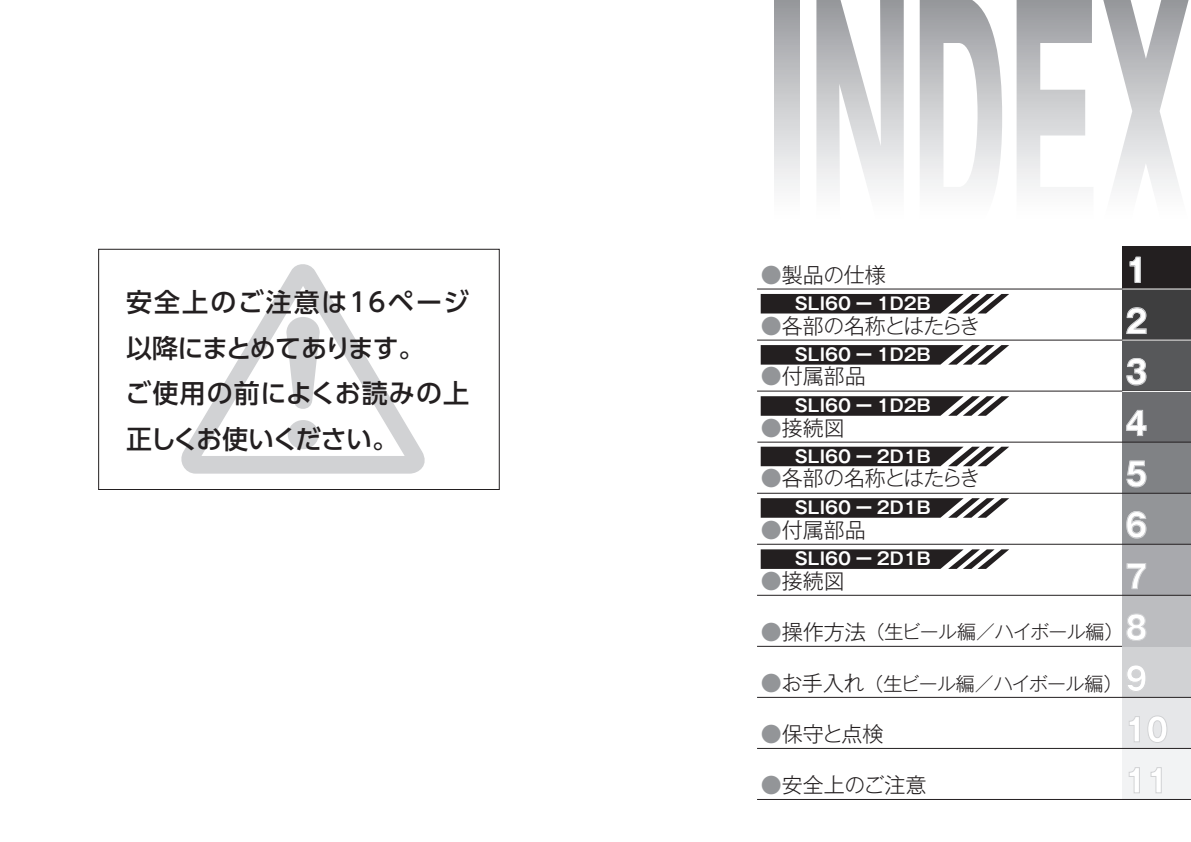
<style>
.page{position:relative;width:1191px;height:842px;background:#fff}
.page>*{position:absolute;margin:0;border:0;box-sizing:border-box;transform-origin:0 0}
.t1{font:700 32px/51.1px "Gothic MB101 Pro";color:#fff;scale:.9 1}
.t2{font:500 26px/45.5px "UD Shin Go Pro";color:#231f20}
.t3{font:300 21px "Gothic MB101 Pro";letter-spacing:-.005em;color:#231f20}
.t4{font:300 21px "Gothic MB101 Pro";letter-spacing:-.045em;color:#231f20}
.t5{font:300 18.9px "Gothic MB101 Pro";letter-spacing:-.035em;color:#231f20}
.t6{font:700 17.1px "Gothic MB101 Pro De";color:#fff}
.s1{color:#939598}
.s2{font-size:21px;color:#939598}
.s3{font-size:21px}
</style>
<div class="page">
<svg style="left:181px;top:264px;width:244px;height:210px"></svg>
<div style="left:288px;top:420px;width:31px;height:29px;background:#d1d2d4;border-radius:50%"></div>
<svg style="left:286px;top:317px;width:34px;height:92px"></svg>
<div style="left:1122px;top:246px;width:69px;height:43px;background:#231f20"></div>
<svg style="left:1129px;top:256px;width:12px;height:27px"></svg>
<div style="left:1122px;top:289px;width:69px;height:51px;background:#3e3e3f"></div>
<svg style="left:1126px;top:307px;width:21px;height:27px"></svg>
<hr style="left:757px;top:288px;width:434px;height:1px;background:#231f20">
<div style="left:1122px;top:340px;width:69px;height:51px;background:#57585a"></div>
<svg style="left:1126px;top:358px;width:21px;height:28px"></svg>
<hr style="left:757px;top:340px;width:434px;height:1px;background:#231f20">
<div style="left:1122px;top:391px;width:69px;height:51px;background:#6c6d70"></div>
<svg style="left:1126px;top:409px;width:21px;height:27px"></svg>
<div style="left:1122px;top:646px;width:69px;height:51px;background:#d1d2d4"></div>
<div style="left:1122px;top:697px;width:69px;height:51px;background:#e6e7e9"></div>
<svg style="left:1129px;top:716px;width:11px;height:26px"></svg>
<svg style="left:1147px;top:715px;width:20px;height:28px"></svg>
<div style="left:1122px;top:748px;width:69px;height:51px;background:#f2f3f4"></div>
<svg style="left:1128px;top:767px;width:12px;height:27px"></svg>
<svg style="left:1150px;top:767px;width:12px;height:27px"></svg>
<hr style="left:757px;top:391px;width:434px;height:1px;background:#231f20">
<div style="left:1122px;top:442px;width:69px;height:51px;background:#808285"></div>
<svg style="left:1126px;top:460px;width:21px;height:28px"></svg>
<hr style="left:757px;top:442px;width:434px;height:1px;background:#231f20">
<div style="left:1122px;top:493px;width:69px;height:51px;background:#939598"></div>
<svg style="left:1126px;top:511px;width:21px;height:28px"></svg>
<hr style="left:757px;top:646px;width:434px;height:1px;background:#231f20">
<div style="left:1122px;top:544px;width:69px;height:51px;background:#a8a9ad"></div>
<svg style="left:1126px;top:563px;width:20px;height:26px"></svg>
<hr style="left:757px;top:697px;width:434px;height:1px;background:#231f20">
<div style="left:1122px;top:595px;width:69px;height:51px;background:#bcbdc0"></div>
<svg style="left:1126px;top:613px;width:20px;height:28px"></svg>
<hr style="left:757px;top:748px;width:434px;height:1px;background:#231f20">
<hr style="left:757px;top:799px;width:434px;height:1px;background:#231f20">
<div style="left:774px;top:0;width:25px;height:235px;background:linear-gradient(to bottom,#9a9ca0,#fff)"></div>
<svg style="left:816px;top:0;width:87px;height:188px"></svg>
<svg style="left:919px;top:0;width:83px;height:188px"></svg>
<svg style="left:1016px;top:0;width:77px;height:188px"></svg>
<svg style="left:1103px;top:0;width:86px;height:188px"></svg>
<div style="left:98px;top:249px;width:402px;height:241px;border:1px solid #231f20"></div>
<svg style="left:760px;top:294px;width:249px;height:19px;background:#403c3d"></svg>
<svg style="left:760px;top:345px;width:249px;height:20px;background:#444141"></svg>
<svg style="left:760px;top:396px;width:249px;height:20px;background:#444141"></svg>
<hr style="left:757px;top:493px;width:434px;height:1px;background:#231f20">
<hr style="left:757px;top:544px;width:434px;height:1px;background:#231f20">
<hr style="left:757px;top:595px;width:434px;height:1px;background:#231f20">
<svg style="left:760px;top:447px;width:249px;height:19px;background:#403c3d"></svg>
<svg style="left:760px;top:498px;width:249px;height:20px;background:#444141"></svg>
<svg style="left:760px;top:549px;width:249px;height:20px;background:#444141"></svg>
<hr style="left:1122px;top:288px;width:69px;height:1px;background:#fff">
<hr style="left:1122px;top:340px;width:69px;height:1px;background:#fff">
<hr style="left:1122px;top:391px;width:69px;height:1px;background:#fff">
<p class="t3" style="left:760px;top:257px;width:127px"><span class="s1">●</span>製品の仕様</p>
<h2 class="t2" style="left:125px;top:279px;width:345px">安全上のご注意は16ページ以降にまとめてあります。<br>ご使用の前によくお読みの上正しくお使いください。</h2>
<p class="t6" style="left:795px;top:289px;width:137px">SLI60 ー 1D2B</p>
<p class="t4" style="left:760px;top:308px;width:221px"><span class="s1">●</span>各部の名称とはたらき</p>
<p class="t6" style="left:795px;top:340px;width:137px">SLI60 ー 1D2B</p>
<p class="t6" style="left:795px;top:391px;width:137px">SLI60 ー 1D2B</p>
<p class="t3" style="left:760px;top:359px;width:106px"><span class="s1">●</span>付属部品</p>
<p class="t3" style="left:760px;top:410px;width:85px"><span class="s1">●</span>接続図</p>
<p class="t6" style="left:795px;top:442px;width:137px">SLI60 ー 2D1B</p>
<p class="t6" style="left:795px;top:493px;width:137px">SLI60 ー 2D1B</p>
<p class="t6" style="left:795px;top:545px;width:137px">SLI60 ー 2D1B</p>
<p class="t4" style="left:760px;top:461px;width:221px"><span class="s1">●</span>各部の名称とはたらき</p>
<p class="t3" style="left:760px;top:512px;width:106px"><span class="s1">●</span>付属部品</p>
<p class="t3" style="left:760px;top:563px;width:85px"><span class="s1">●</span>接続図</p>
<p class="t5" style="left:760px;top:617px;width:364px"><span class="s2">●</span><span class="s3">操作方法</span>（生ビール編／ハイボール編）</p>
<p class="t5" style="left:760px;top:668px;width:363px"><span class="s2">●</span><span class="s3">お手入れ</span>（生ビール編／ハイボール編）</p>
<p class="t3" style="left:760px;top:717px;width:124px"><span class="s1">●</span>保守と点検</p>
<p class="t3" style="left:760px;top:768px;width:167px"><span class="s1">●</span>安全上のご注意</p>
<h1 class="t1" style="left:1125px;top:241px;width:26px">1<br>2</h1>
<h1 class="t1" style="left:1125px;top:343px;width:26px">3</h1>
<h1 class="t1" style="left:1125px;top:394px;width:26px">4</h1>
<h1 class="t1" style="left:1125px;top:445px;width:26px">5</h1>
<h1 class="t1" style="left:1125px;top:496px;width:26px">6</h1>
<h1 class="t1" style="left:1125px;top:547px;width:26px">7</h1>
<h1 class="t1" style="left:1125px;top:598px;width:26px">8</h1>
<h1 class="t1" style="left:1124px;top:649px;width:50px">9<br>10</h1>
</div>
